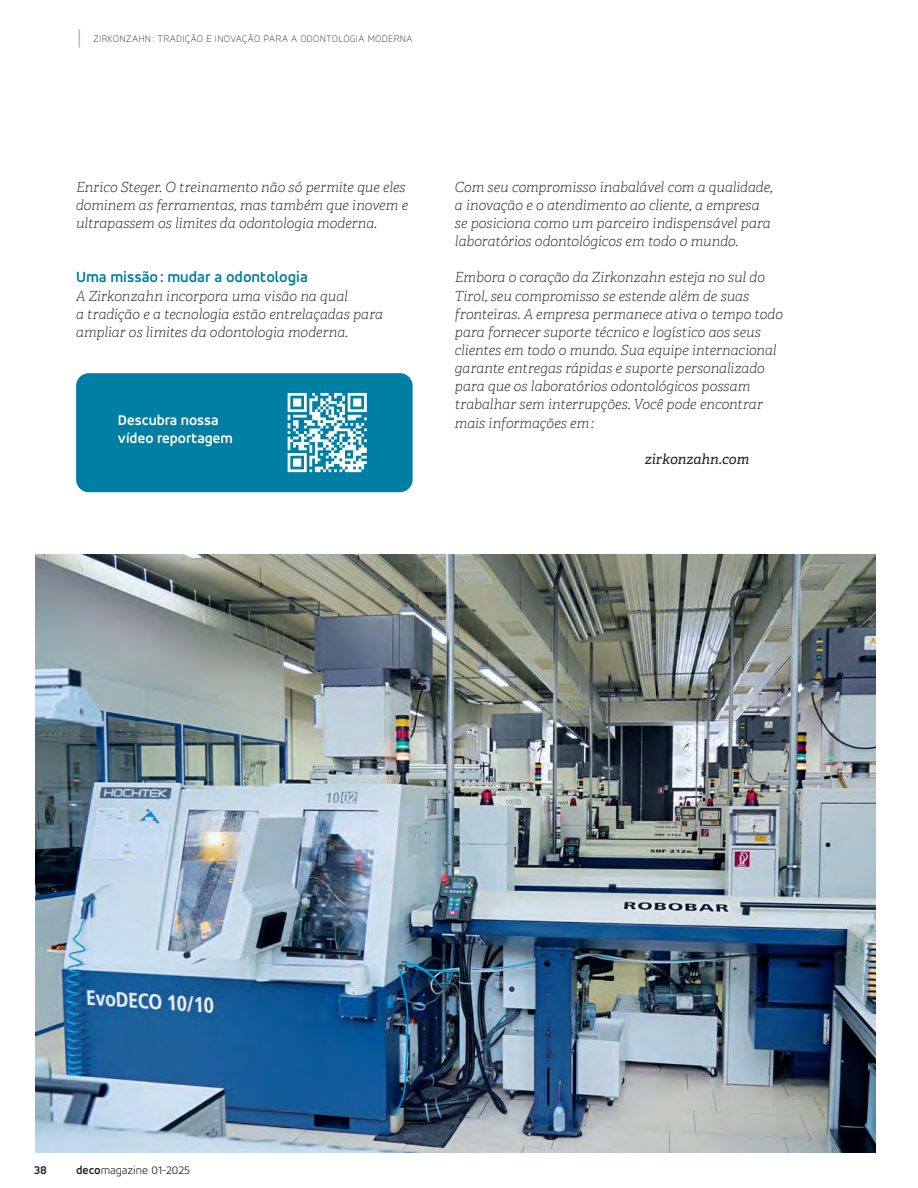
<style>
.page{position:relative;width:918px;height:1188px;background:#fff}
.page>*{position:absolute;margin:0;border:0;box-sizing:border-box;transform-origin:0 0}
.t1{font:300 21px "DIN Pro";color:#aaa869}
.t2{font:700 15.75px "Tornos Accord Alt";color:#007fa4}
.t3{font:700 15px/18px "Tornos Accord Alt";color:#fff}
.t4{font:italic 100 13.95px/18.1px "Adelle";color:#231f20}
.t5{font:italic 13.95px "Tornos Adelle";color:#231f20}
.t6{font:300 12px "Tornos Accord Alt";color:#231f20}
.t7{font:700 12px "Tornos Accord Alt";color:#231f20}
.t8{font:100 10.5px "Tornos Accord Alt";letter-spacing:.025em;color:#231f20}
.s1{font-weight:700}
</style>
<div class="page">
<div style="left:76px;top:373px;width:337px;height:119px;background:#007fa4;border-radius:13px"></div>
<svg style="left:288px;top:393px;width:79px;height:79px"></svg>
<img style="left:36px;top:555px;width:839px;height:598px">
<h1 class="t1" style="left:76px;top:27px;width:8px">|</h1>
<p class="t8" style="left:94px;top:35px;width:320px">ZIRKONZAHN : TRADIÇÃO E INOVAÇÃO PARA A ODONTOLOGIA MODERNA</p>
<p class="t4" style="left:76px;top:179px;width:334px">Enrico Steger. O treinamento não só permite que eles dominem as ferramentas, mas também que inovem e ultrapassem os limites da odontologia moderna.</p>
<p class="t2" style="left:76px;top:270px;width:233px">Uma missão : mudar a odontologia</p>
<p class="t4" style="left:76px;top:288px;width:308px">A Zirkonzahn incorpora uma visão na qual<br>a tradição e a tecnologia estão entrelaçadas para ampliar os limites da odontologia moderna.</p>
<p class="t3" style="left:118px;top:412px;width:116px">Descubra nossa vídeo reportagem</p>
<p class="t4" style="left:455px;top:179px;width:319px">Com seu compromisso inabalável com a qualidade, a inovação e o atendimento ao cliente, a empresa se posiciona como um parceiro indispensável para laboratórios odontológicos em todo o mundo.</p>
<p class="t4" style="left:455px;top:270px;width:330px">Embora o coração da Zirkonzahn esteja no sul do Tirol, seu compromisso se estende além de suas fronteiras. A empresa permanece ativa o tempo todo para fornecer suporte técnico e logístico aos seus clientes em todo o mundo. Sua equipe internacional garante entregas rápidas e suporte personalizado para que os laboratórios odontológicos possam trabalhar sem interrupções. Você pode encontrar mais informações em :</p>
<p class="t5" style="left:645px;top:452px;width:106px">zirkonzahn.com</p>
<p class="t7" style="left:34px;top:1165px;width:14px">38</p>
<p class="t6" style="left:76px;top:1166px;width:115px"><span class="s1">deco</span>magazine 01-2025</p>
</div>
